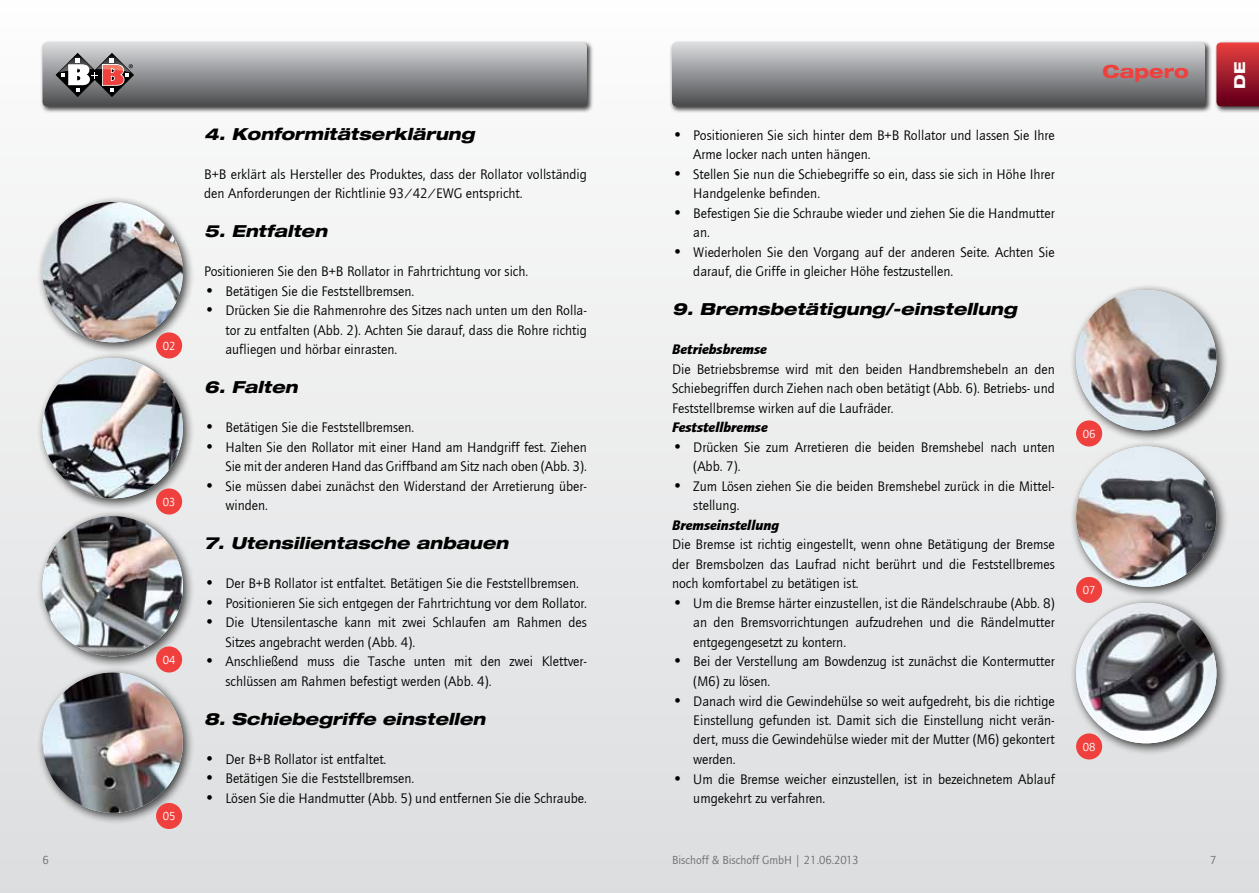
<style>
.page{position:relative;width:1259px;height:893px;background:#fff}
.page>*{position:absolute;margin:0;border:0;box-sizing:border-box;transform-origin:0 0}
.t1{font:800 18px "Helve Neu Hea Ext";color:#ef403d}
.t2{font:800 16.5px "Helve Neu Hea Ext Obl";color:#000}
.t3{font:800 15px "Helve Neu Hea Ext";color:#fff}
.t4{font:14.25px/19.5px "Quay Sans";color:#000}
.t5{font:italic 900 14.25px "Quay Sans";color:#000}
.t6{font:12px "Quay Sans";color:#6d6e71}
.t7{font:12px "Quay Sans";color:#fff}
.s1{font-size:16.5px}
</style>
<div class="page">
<div style="left:0;top:0;width:1259px;height:893px;background:linear-gradient(to bottom,#fcfcfc,#dcdddf)"></div>
<div style="left:40px;top:40px;width:553px;height:73px;background:#000;opacity:.75"></div>
<div style="left:669px;top:40px;width:542px;height:73px;background:#000;opacity:.75"></div>
<svg style="left:672px;top:43px;width:533px;height:63px;background:#929396"></svg>
<div style="left:1213px;top:40px;width:46px;height:73px;background:#000;opacity:.75"></div>
<svg style="left:1216px;top:43px;width:43px;height:63px;background:#a31f2e"></svg>
<svg style="left:43px;top:43px;width:544px;height:63px;background:#909092"></svg>
<div style="left:37px;top:196px;width:158px;height:158px;background:#000;opacity:.75"></div>
<img style="left:43px;top:202px;width:140px;height:140px;border-radius:70px">
<div style="left:156px;top:332px;width:26px;height:26px;background:#ef403d;border-radius:50%"></div>
<div style="left:37px;top:352px;width:158px;height:158px;background:#000;opacity:.75"></div>
<img style="left:43px;top:358px;width:140px;height:140px;border-radius:70px">
<div style="left:156px;top:488px;width:26px;height:26px;background:#ef403d;border-radius:50%"></div>
<div style="left:37px;top:510px;width:158px;height:158px;background:#000;opacity:.75"></div>
<img style="left:43px;top:516px;width:140px;height:140px;border-radius:70px">
<div style="left:156px;top:646px;width:26px;height:26px;background:#ef403d;border-radius:50%"></div>
<div style="left:37px;top:666px;width:158px;height:159px;background:#000;opacity:.75"></div>
<img style="left:43px;top:672px;width:140px;height:141px;border-radius:70px">
<div style="left:156px;top:803px;width:26px;height:26px;background:#ef403d;border-radius:50%"></div>
<div style="left:1070px;top:284px;width:158px;height:158px;background:#000;opacity:.75"></div>
<img style="left:1076px;top:290px;width:140px;height:140px;border-radius:70px">
<div style="left:1076px;top:420px;width:26px;height:26px;background:#ef403d;border-radius:50%"></div>
<div style="left:1070px;top:440px;width:158px;height:159px;background:#000;opacity:.75"></div>
<img style="left:1076px;top:446px;width:140px;height:141px;border-radius:70px">
<div style="left:1076px;top:577px;width:26px;height:26px;background:#ef403d;border-radius:50%"></div>
<div style="left:1070px;top:597px;width:158px;height:158px;background:#000;opacity:.75"></div>
<img style="left:1076px;top:603px;width:140px;height:140px;border-radius:70px">
<div style="left:1076px;top:733px;width:26px;height:26px;background:#ef403d;border-radius:50%"></div>
<p class="t7" style="left:163px;top:339px;width:14px">02</p>
<p class="t7" style="left:163px;top:495px;width:14px">03</p>
<p class="t7" style="left:163px;top:653px;width:14px">04</p>
<p class="t7" style="left:163px;top:809px;width:14px">05</p>
<p class="t2" style="left:204px;top:123px;width:272px">4. Konformitätserklärung</p>
<p class="t4" style="left:204px;top:164px;width:384px">B+B erklärt als Hersteller des Produktes, dass der Rollator vollständig den Anforderungen der Richtlinie 93/42/EWG entspricht.</p>
<p class="t2" style="left:204px;top:221px;width:125px">5. Entfalten</p>
<p class="t4" style="left:204px;top:262px;width:326px">Positionieren Sie den B+B Rollator in Fahrtrichtung vor sich.</p>
<p class="t4" style="left:204px;top:281px;width:212px"><span class="s1">•</span> Betätigen Sie die Feststellbremsen.</p>
<p class="t4" style="left:225px;top:301px;width:363px;text-align:justify;text-indent:-21px"><span class="s1">•</span> Drücken Sie die Rahmenrohre des Sitzes nach unten um den Rolla&shy;tor zu entfalten (Abb. 2). Achten Sie darauf, dass die Rohre richtig aufliegen und hörbar einrasten.</p>
<p class="t2" style="left:204px;top:377px;width:95px">6. Falten</p>
<p class="t4" style="left:204px;top:418px;width:212px"><span class="s1">•</span> Betätigen Sie die Feststellbremsen.</p>
<p class="t4" style="left:204px;top:437px;width:384px;text-align:right"><span class="s1">•</span> Halten Sie den Rollator mit einer Hand am Handgriff fest. Ziehen<br>Sie mit der anderen Hand das Griffband am Sitz nach oben (Abb. 3).</p>
<p class="t4" style="left:225px;top:476px;width:363px;text-indent:-21px"><span class="s1">•</span> Sie müssen dabei zunächst den Widerstand der Arretierung über&shy;winden.</p>
<p class="t2" style="left:204px;top:533px;width:306px">7. Utensilientasche anbauen</p>
<p class="t4" style="left:204px;top:574px;width:376px"><span class="s1">•</span> Der B+B Rollator ist entfaltet. Betätigen Sie die Feststellbremsen.</p>
<p class="t4" style="left:204px;top:593px;width:384px"><span class="s1">•</span> Positionieren Sie sich entgegen der Fahrtrichtung vor dem Rollator.</p>
<p class="t4" style="left:225px;top:613px;width:363px;text-indent:-21px"><span class="s1">•</span> Die Utensilentasche kann mit zwei Schlaufen am Rahmen des<br>Sitzes angebracht werden (Abb. 4).</p>
<p class="t4" style="left:225px;top:652px;width:363px;text-indent:-21px"><span class="s1">•</span> Anschließend muss die Tasche unten mit den zwei Klettver&shy;schlüssen am Rahmen befestigt werden (Abb. 4).</p>
<p class="t2" style="left:204px;top:708px;width:283px">8. Schiebegriffe einstellen</p>
<p class="t4" style="left:204px;top:749px;width:184px"><span class="s1">•</span> Der B+B Rollator ist entfaltet.</p>
<p class="t4" style="left:204px;top:769px;width:212px"><span class="s1">•</span> Betätigen Sie die Feststellbremsen.</p>
<p class="t4" style="left:204px;top:788px;width:384px"><span class="s1">•</span> Lösen Sie die Handmutter (Abb. 5) und entfernen Sie die Schraube.</p>
<p class="t4" style="left:693px;top:126px;width:363px;text-indent:-21px"><span class="s1">•</span> Positionieren Sie sich hinter dem B+B Rollator und lassen Sie Ihre<br>Arme locker nach unten hängen.</p>
<p class="t4" style="left:693px;top:165px;width:363px;text-indent:-21px"><span class="s1">•</span> Stellen Sie nun die Schiebegriffe so ein, dass sie sich in Höhe Ihrer<br>Handgelenke befinden.</p>
<p class="t4" style="left:693px;top:204px;width:363px;text-indent:-21px"><span class="s1">•</span> Befestigen Sie die Schraube wieder und ziehen Sie die Handmutter an.</p>
<p class="t4" style="left:693px;top:243px;width:363px;text-indent:-21px"><span class="s1">•</span> Wiederholen Sie den Vorgang auf der anderen Seite. Achten Sie darauf, die Griffe in gleicher Höhe festzustellen.</p>
<p class="t2" style="left:672px;top:299px;width:346px">9. Bremsbetätigung/-einstellung</p>
<p class="t5" style="left:672px;top:341px;width:97px">Betriebsbremse</p>
<p class="t4" style="left:672px;top:360px;width:384px;text-align:justify">Die Betriebsbremse wird mit den beiden Handbremshebeln an den Schiebegriffen durch Ziehen nach oben betätigt (Abb. 6). Betriebs- und Feststellbremse wirken auf die Laufräder.</p>
<p class="t5" style="left:672px;top:419px;width:97px">Feststellbremse</p>
<p class="t4" style="left:693px;top:438px;width:363px;text-indent:-21px"><span class="s1">•</span> Drücken Sie zum Arretieren die beiden Bremshebel nach unten (Abb. 7).</p>
<p class="t4" style="left:693px;top:477px;width:363px;text-indent:-21px"><span class="s1">•</span> Zum Lösen ziehen Sie die beiden Bremshebel zurück in die Mittel&shy;stellung.</p>
<p class="t5" style="left:672px;top:517px;width:109px">Bremseinstellung</p>
<p class="t4" style="left:672px;top:535px;width:384px;text-align:justify">Die Bremse ist richtig eingestellt, wenn ohne Betätigung der Bremse der Bremsbolzen das Laufrad nicht berührt und die Feststellbremes noch komfortabel zu betätigen ist.</p>
<p class="t4" style="left:693px;top:594px;width:363px;text-align:justify;text-indent:-21px"><span class="s1">•</span> Um die Bremse härter einzustellen, ist die Rändelschraube (Abb. 8) an den Bremsvorrichtungen aufzudrehen und die Rändelmutter entgegengesetzt zu kontern.</p>
<p class="t4" style="left:693px;top:652px;width:363px;text-indent:-21px"><span class="s1">•</span> Bei der Verstellung am Bowdenzug ist zunächst die Kontermutter (M6) zu lösen.</p>
<p class="t4" style="left:693px;top:691px;width:363px;text-align:justify;text-indent:-21px"><span class="s1">•</span> Danach wird die Gewindehülse so weit aufgedreht, bis die richtige Einstellung gefunden ist. Damit sich die Einstellung nicht verän&shy;dert, muss die Gewindehülse wieder mit der Mutter (M6) gekontert werden.</p>
<p class="t4" style="left:693px;top:769px;width:363px;text-indent:-21px"><span class="s1">•</span> Um die Bremse weicher einzustellen, ist in bezeichnetem Ablauf umgekehrt zu verfahren.</p>
<p class="t1" style="left:1102px;top:60px;width:88px">Capero</p>
<p class="t3" style="left:1230px;top:89px;width:28px;rotate:-90deg">DE</p>
<p class="t7" style="left:1082px;top:427px;width:14px">06</p>
<p class="t7" style="left:1082px;top:583px;width:14px">07</p>
<p class="t7" style="left:1082px;top:740px;width:14px">08</p>
<p class="t6" style="left:43px;top:853px;width:8px">6</p>
<p class="t6" style="left:672px;top:853px;width:188px">Bischoff &amp; Bischoff GmbH | 21.06.2013</p>
<p class="t6" style="left:1210px;top:853px;width:8px">7</p>
</div>
